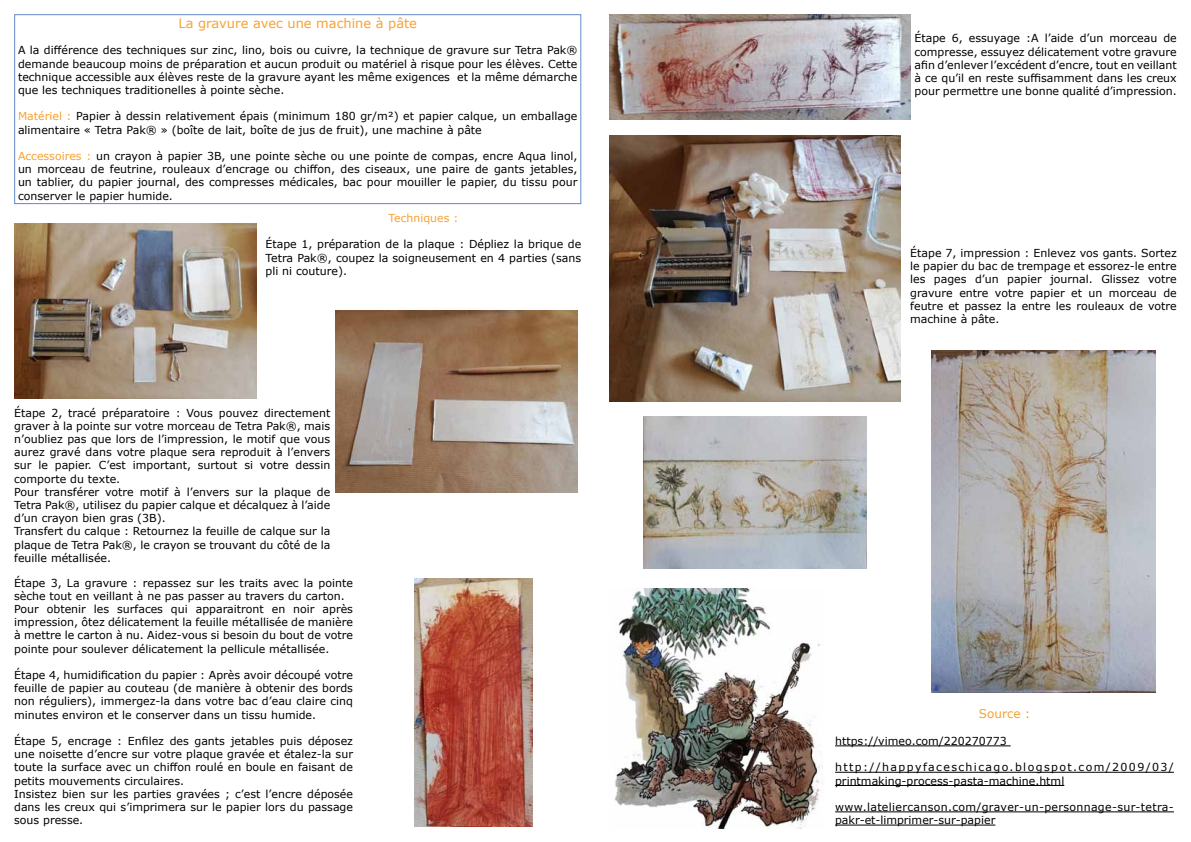
<style>
.page{position:relative;width:1191px;height:842px;background:#fff}
.page>*{position:absolute;margin:0;border:0;box-sizing:border-box;transform-origin:0 0}
.t1{font:13px "Verdana";color:#f7a232}
.t2{font:12px "Verdana";color:#f7a232}
.t3{font:11px/13.2px "Verdana";color:#000;text-align:justify}
.t4{font:11px/13.2px "Verdana";letter-spacing:.125em;color:#000}
.t5{font:11px/13.2px "Verdana";letter-spacing:.03em;color:#000}
.t6{font:11px "Verdana";color:#f7a232}
.s1{color:#f7a232}
</style>
<div class="page">
<div style="left:14px;top:14px;width:567px;height:190px;border:1px solid #5f8ac5"></div>
<img style="left:614px;top:589px;width:209px;height:239px">
<img style="left:335px;top:311px;width:242px;height:181px">
<img style="left:14px;top:223px;width:242px;height:176px">
<img style="left:609px;top:136px;width:291px;height:266px">
<img style="left:609px;top:14px;width:301px;height:105px">
<img style="left:414px;top:578px;width:118px;height:248px">
<img style="left:931px;top:350px;width:224px;height:342px">
<img style="left:643px;top:416px;width:223px;height:152px">
<hr style="left:835px;top:745px;width:175px;height:1px;background:#000">
<hr style="left:835px;top:772px;width:339px;height:1px;background:#000">
<hr style="left:835px;top:785px;width:229px;height:1px;background:#000">
<hr style="left:835px;top:811px;width:339px;height:1px;background:#000">
<hr style="left:835px;top:825px;width:160px;height:1px;background:#000">
<p class="t1" style="left:178px;top:14px;width:240px">La gravure avec une machine à pâte</p>
<p class="t3" style="left:18px;top:44px;width:561px">A la différence des techniques sur zinc, lino, bois ou cuivre, la technique de gravure sur Tetra Pak® demande beaucoup moins de préparation et aucun produit ou matériel à risque pour les élèves. Cette technique accessible aux élèves reste de la gravure ayant les même exigences et la même démarche que les techniques traditionelles à pointe sèche.</p>
<p class="t3" style="left:18px;top:110px;width:561px"><span class="s1">Matériel :</span> Papier à dessin relativement épais (minimum 180 gr/m²) et papier calque, un emballage alimentaire « Tetra Pak® » (boîte de lait, boîte de jus de fruit), une machine à pâte</p>
<p class="t3" style="left:18px;top:149px;width:561px"><span class="s1">Accessoires :</span> un crayon à papier 3B, une pointe sèche ou une pointe de compas, encre Aqua linol, un morceau de feutrine, rouleaux d’encrage ou chiffon, des ciseaux, une paire de gants jetables, un tablier, du papier journal, des compresses médicales, bac pour mouiller le papier, du tissu pour conserver le papier humide.</p>
<p class="t6" style="left:388px;top:210px;width:71px">Techniques :</p>
<p class="t3" style="left:265px;top:238px;width:317px">Étape 1, préparation de la plaque : Dépliez la brique de Tetra Pak®, coupez la soigneusement en 4 parties (sans pli ni couture).</p>
<p class="t3" style="left:14px;top:406px;width:318px;text-align:left">Étape 2, tracé préparatoire : Vous pouvez directement graver à la pointe sur votre morceau de Tetra Pak®, mais n’oubliez pas que lors de l’impression, le motif que vous aurez gravé dans votre plaque sera reproduit à l’envers sur le papier. C’est important, surtout si votre dessin comporte du texte.<br>Pour transférer votre motif à l’envers sur la plaque de Tetra Pak®, utilisez du papier calque et décalquez à l’aide d’un crayon bien gras (3B).<br>Transfert du calque : Retournez la feuille de calque sur la plaque de Tetra Pak®, le crayon se trouvant du côté de la feuille métallisée.</p>
<p class="t3" style="left:14px;top:576px;width:340px;text-align:left">Étape 3, La gravure : repassez sur les traits avec la pointe sèche tout en veillant à ne pas passer au travers du carton.<br>Pour obtenir les surfaces qui apparaitront en noir après impression, ôtez délicatement la feuille métallisée de manière à mettre le carton à nu. Aidez-vous si besoin du bout de votre pointe pour soulever délicatement la pellicule métallisée.</p>
<p class="t3" style="left:14px;top:668px;width:340px">Étape 4, humidification du papier : Après avoir découpé votre feuille de papier au couteau (de manière à obtenir des bords non réguliers), immergez-la dans votre bac d’eau claire cinq minutes environ et le conserver dans un tissu humide.</p>
<p class="t3" style="left:14px;top:734px;width:340px;text-align:left">Étape 5, encrage : Enfilez des gants jetables puis déposez une noisette d’encre sur votre plaque gravée et étalez-la sur toute la surface avec un chiffon roulé en boule en faisant de petits mouvements circulaires.<br>Insistez bien sur les parties gravées ; c’est l’encre déposée dans les creux qui s’imprimera sur le papier lors du passage sous presse.</p>
<p class="t3" style="left:914px;top:32px;width:264px">Étape 6, essuyage :A l’aide d’un morceau de compresse, essuyez délicatement votre gravure afin d’enlever l’excédent d’encre, tout en veillant à ce qu’il en reste suffisamment dans les creux pour permettre une bonne qualité d’impression.</p>
<p class="t3" style="left:910px;top:246px;width:268px">Étape 7, impression : Enlevez vos gants. Sortez le papier du bac de trempage et essorez-le entre les pages d’un papier journal. Glissez votre gravure entre votre papier et un morceau de feutre et passez la entre les rouleaux de votre machine à pâte.</p>
<p class="t2" style="left:979px;top:706px;width:53px">Source :</p>
<p class="t3" style="left:835px;top:734px;width:173px">https://vimeo.com/220270773</p>
<p class="t4" style="left:835px;top:760px;width:340px">http://happyfaceschicago.blogspot.com/2009/03/ printmaking-process-pasta-machine.html</p>
<p class="t5" style="left:835px;top:800px;width:340px">www.lateliercanson.com/graver-un-personnage-sur-tetra&shy;pakr-et-limprimer-sur-papier</p>
</div>
